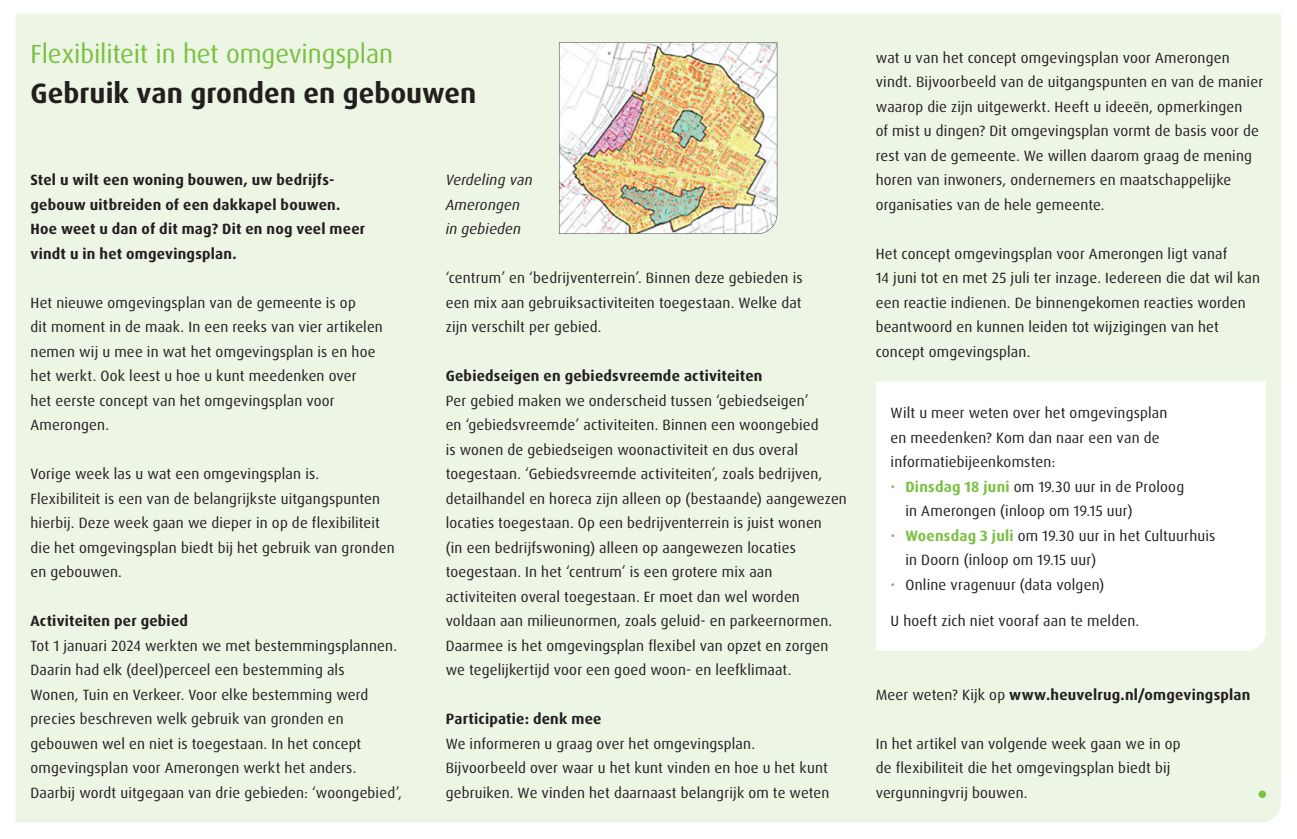
<style>
.page{position:relative;width:1297px;height:839px;background:#fff}
.page>*{position:absolute;margin:0;border:0;box-sizing:border-box;transform-origin:0 0}
.t1{font:700 28px "Dax Pro";color:#231f20}
.t2{font:26.25px "Dax Pro";letter-spacing:-.005em;color:#79c142}
.t3{font:14.88px/24.5px "Dax Pro";letter-spacing:.015em;color:#231f20}
.t4{font:700 14.88px/24.5px "Dax Pro";letter-spacing:.015em;color:#231f20}
.t5{font:italic 14.88px/24.5px "Dax Pro";letter-spacing:.015em;color:#231f20}
.s1{color:#79c142}
.s2{font-weight:700;color:#79c142}
.s3{font-weight:400}
</style>
<div class="page">
<div style="left:16px;top:14px;width:1265px;height:808px;background:#edf5e4"></div>
<div style="left:1258px;top:790px;width:8px;height:8px;background:#79c142;border-radius:50%"></div>
<svg style="left:875px;top:381px;width:391px;height:270px"></svg>
<img style="left:559px;top:42px;width:218px;height:192px">
<h2 class="t2" style="left:31px;top:36px;width:364px">Flexibiliteit in het omgevingsplan</h2>
<h1 class="t1" style="left:31px;top:75px;width:447px">Gebruik van gronden en gebouwen</h1>
<p class="t4" style="left:31px;top:168px;width:336px">Stel u wilt een woning bouwen, uw bedrijfs&shy;gebouw uitbreiden of een dakkapel bouwen.<br>Hoe weet u dan of dit mag? Dit en nog veel meer vindt u in het omgevingsplan.</p>
<p class="t3" style="left:31px;top:290px;width:354px">Het nieuwe omgevingsplan van de gemeente is op<br>dit moment in de maak. In een reeks van vier artikelen nemen wij u mee in wat het omgevingsplan is en hoe het werkt. Ook leest u hoe u kunt meedenken over<br>het eerste concept van het omgevingsplan voor Amerongen.</p>
<p class="t3" style="left:31px;top:462px;width:366px">Vorige week las u wat een omgevingsplan is.<br>Flexibiliteit is een van de belangrijkste uitgangspunten hierbij. Deze week gaan we dieper in op de flexibiliteit die het omgevingsplan biedt bij het gebruik van gronden en gebouwen.</p>
<p class="t4" style="left:31px;top:609px;width:159px">Activiteiten per gebied</p>
<p class="t3" style="left:31px;top:633px;width:373px">Tot 1 januari 2024 werkten we met bestemmingsplannen.<br>Daarin had elk (deel)perceel een bestemming als<br>Wonen, Tuin en Verkeer. Voor elke bestemming werd precies beschreven welk gebruik van gronden en gebouwen wel en niet is toegestaan. In het concept omgevingsplan voor Amerongen werkt het anders.<br>Daarbij wordt uitgegaan van drie gebieden: ‘woongebied’,</p>
<p class="t5" style="left:446px;top:168px;width:88px">Verdeling van<br>Amerongen in gebieden</p>
<p class="t3" style="left:446px;top:266px;width:358px;text-align:justify">‘centrum’ en ‘bedrijventerrein’. Binnen deze gebieden is een mix aan gebruiksactiviteiten toegestaan. Welke dat zijn verschilt per gebied.</p>
<p class="t4" style="left:446px;top:364px;width:318px">Gebiedseigen en gebiedsvreemde activiteiten</p>
<p class="t3" style="left:446px;top:388px;width:403px">Per gebied maken we onderscheid tussen ‘gebiedseigen’<br>en ‘gebiedsvreemde’ activiteiten. Binnen een woongebied<br>is wonen de gebiedseigen woonactiviteit en dus overal toegestaan. ‘Gebiedsvreemde activiteiten’, zoals bedrijven, detailhandel en horeca zijn alleen op (bestaande) aangewezen locaties toegestaan. Op een bedrijventerrein is juist wonen<br>(in een bedrijfswoning) alleen op aangewezen locaties toegestaan. In het ‘centrum’ is een grotere mix aan activiteiten overal toegestaan. Er moet dan wel worden voldaan aan milieunormen, zoals geluid- en parkeernormen.<br>Daarmee is het omgevingsplan flexibel van opzet en zorgen we tegelijkertijd voor een goed woon- en leefklimaat.</p>
<p class="t4" style="left:446px;top:707px;width:157px">Participatie: denk mee</p>
<p class="t3" style="left:446px;top:731px;width:385px">We informeren u graag over het omgevingsplan.<br>Bijvoorbeeld over waar u het kunt vinden en hoe u het kunt gebruiken. We vinden het daarnaast belangrijk om te weten</p>
<p class="t3" style="left:875px;top:45px;width:389px">wat u van het concept omgevingsplan voor Amerongen vindt. Bijvoorbeeld van de uitgangspunten en van de manier waarop die zijn uitgewerkt. Heeft u ideeën, opmerkingen<br>of mist u dingen? Dit omgevingsplan vormt de basis voor de rest van de gemeente. We willen daarom graag de mening horen van inwoners, ondernemers en maatschappelijke organisaties van de hele gemeente.</p>
<p class="t3" style="left:875px;top:241px;width:386px">Het concept omgevingsplan voor Amerongen ligt vanaf<br>14 juni tot en met 25 juli ter inzage. Iedereen die dat wil kan een reactie indienen. De binnengekomen reacties worden beantwoord en kunnen leiden tot wijzigingen van het concept omgevingsplan.</p>
<p class="t3" style="left:890px;top:400px;width:278px">Wilt u meer weten over het omgevingsplan en meedenken? Kom dan naar een van de informatiebijeenkomsten:</p>
<p class="t3" style="left:905px;top:474px;width:280px;text-indent:-15px"><span class="s1">•</span> <span class="s2">Dinsdag 18 juni</span> om 19.30 uur in de Proloog in Amerongen (inloop om 19.15 uur)</p>
<p class="t3" style="left:905px;top:523px;width:311px;text-indent:-15px"><span class="s1">•</span> <span class="s2">Woensdag 3 juli</span> om 19.30 uur in het Cultuurhuis in Doorn (inloop om 19.15 uur)</p>
<p class="t3" style="left:890px;top:572px;width:215px"><span class="s1">•</span> Online vragenuur (data volgen)</p>
<p class="t3" style="left:890px;top:609px;width:250px">U hoeft zich niet vooraf aan te melden.</p>
<p class="t4" style="left:875px;top:682px;width:376px"><span class="s3">Meer weten? Kijk op</span> www.heuvelrug.nl/omgevingsplan</p>
<p class="t3" style="left:875px;top:731px;width:306px">In het artikel van volgende week gaan we in op de flexibiliteit die het omgevingsplan biedt bij vergunningvrij bouwen.</p>
</div>
